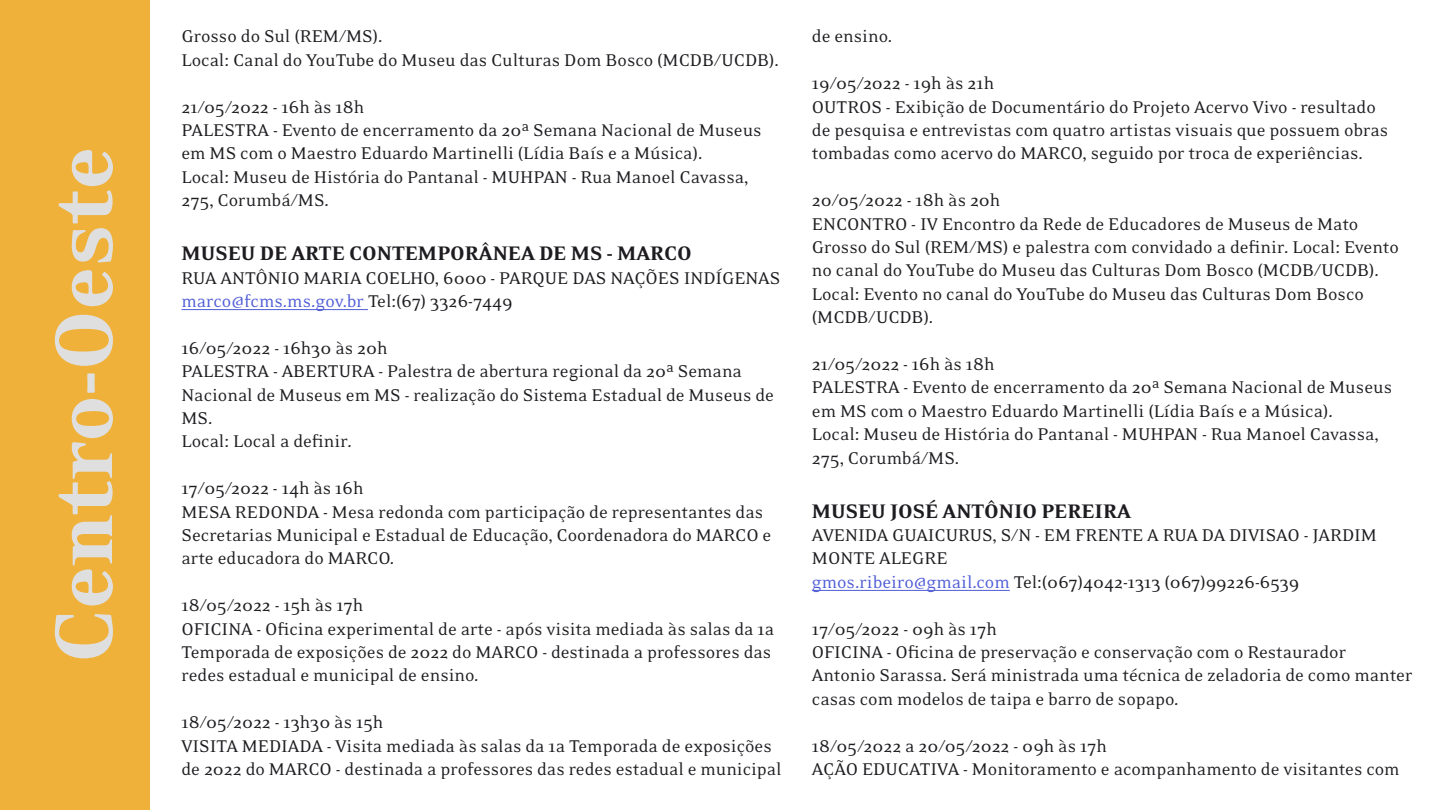
<style>
.page{position:relative;width:1440px;height:810px;background:#fff}
.page>*{position:absolute;margin:0;border:0;box-sizing:border-box;transform-origin:0 0}
.t1{font:900 93.75px "Eidetic Neo OT";color:#dfdfdf}
.Museu_-_Negritado{font:900 22.5px "Eidetic Neo OT";color:#1e1c20}
.Horários{font:19.5px/23.4px "Eidetic Neo OT";color:#1e1c20}
.Museu_-_Negritado-2{font:19.5px/23.4px "Eidetic Neo OT";color:#1e1c20}
.s1{color:#4f5cd6}
</style>
<div class="page">
<hr style="left:182px;top:309px;width:186px;height:1px;background:#4f5cd6">
<hr style="left:812px;top:590px;width:198px;height:1px;background:#4f5cd6">
<div style="left:0;top:0;width:150px;height:810px;background:#efb13a"></div>
<p class="t1" style="left:36px;top:663px;width:518px;rotate:-90deg">Centro-Oeste</p>
<p class="Horários" style="left:182px;top:25px;width:599px">Grosso do Sul (REM/MS).<br>Local: Canal do YouTube do Museu das Culturas Dom Bosco (MCDB/UCDB).</p>
<p class="Horários" style="left:182px;top:96px;width:582px">21/05/2022 - 16h às 18h<br>PALESTRA - Evento de encerramento da 20ª Semana Nacional de Museus em MS com o Maestro Eduardo Martinelli (Lídia Baís e a Música).<br>Local: Museu de História do Pantanal - MUHPAN - Rua Manoel Cavassa, 275, Corumbá/MS.</p>
<p class="Museu_-_Negritado" style="left:182px;top:242px;width:512px">MUSEU DE ARTE CONTEMPORÂNEA DE MS - MARCO</p>
<p class="Museu_-_Negritado-2" style="left:182px;top:267px;width:600px">RUA ANTÔNIO MARIA COELHO, 6000 - PARQUE DAS NAÇÕES INDÍGENAS <span class="s1">marco@fcms.ms.gov.br</span> Tel:(67) 3326-7449</p>
<p class="Horários" style="left:182px;top:337px;width:594px">16/05/2022 - 16h30 às 20h<br>PALESTRA - ABERTURA - Palestra de abertura regional da 20ª Semana Nacional de Museus em MS - realização do Sistema Estadual de Museus de MS.<br>Local: Local a definir.</p>
<p class="Horários" style="left:182px;top:477px;width:591px">17/05/2022 - 14h às 16h<br>MESA REDONDA - Mesa redonda com participação de representantes das Secretarias Municipal e Estadual de Educação, Coordenadora do MARCO e arte educadora do MARCO.</p>
<p class="Horários" style="left:182px;top:594px;width:594px">18/05/2022 - 15h às 17h<br>OFICINA - Oficina experimental de arte - após visita mediada às salas da 1a Temporada de exposições de 2022 do MARCO - destinada a professores das redes estadual e municipal de ensino.</p>
<p class="Horários" style="left:182px;top:711px;width:602px">18/05/2022 - 13h30 às 15h<br>VISITA MEDIADA - Visita mediada às salas da 1a Temporada de exposições de 2022 do MARCO - destinada a professores das redes estadual e municipal</p>
<p class="Horários" style="left:812px;top:25px;width:82px">de ensino.</p>
<p class="Horários" style="left:812px;top:72px;width:578px">19/05/2022 - 19h às 21h<br>OUTROS - Exibição de Documentário do Projeto Acervo Vivo - resultado de pesquisa e entrevistas com quatro artistas visuais que possuem obras tombadas como acervo do MARCO, seguido por troca de experiências.</p>
<p class="Horários" style="left:812px;top:189px;width:588px">20/05/2022 - 18h às 20h<br>ENCONTRO - IV Encontro da Rede de Educadores de Museus de Mato Grosso do Sul (REM/MS) e palestra com convidado a definir. Local: Evento no canal do YouTube do Museu das Culturas Dom Bosco (MCDB/UCDB).<br>Local: Evento no canal do YouTube do Museu das Culturas Dom Bosco (MCDB/UCDB).</p>
<p class="Horários" style="left:812px;top:353px;width:582px">21/05/2022 - 16h às 18h<br>PALESTRA - Evento de encerramento da 20ª Semana Nacional de Museus em MS com o Maestro Eduardo Martinelli (Lídia Baís e a Música).<br>Local: Museu de História do Pantanal - MUHPAN - Rua Manoel Cavassa, 275, Corumbá/MS.</p>
<p class="Museu_-_Negritado" style="left:812px;top:499px;width:321px">MUSEU JOSÉ ANTÔNIO PEREIRA</p>
<p class="Horários" style="left:812px;top:524px;width:567px">AVENIDA GUAICURUS, S/N - EM FRENTE A RUA DA DIVISAO - JARDIM<br>MONTE ALEGRE<br><span class="s1">gmos.ribeiro@gmail.com</span> Tel:(067)4042-1313 (067)99226-6539</p>
<p class="Horários" style="left:812px;top:618px;width:602px">17/05/2022 - 09h às 17h<br>OFICINA - Oficina de preservação e conservação com o Restaurador Antonio Sarassa. Será ministrada uma técnica de zeladoria de como manter casas com modelos de taipa e barro de sopapo.</p>
<p class="Horários" style="left:812px;top:735px;width:589px">18/05/2022 a 20/05/2022 - 09h às 17h<br>AÇÃO EDUCATIVA - Monitoramento e acompanhamento de visitantes com</p>
</div>
